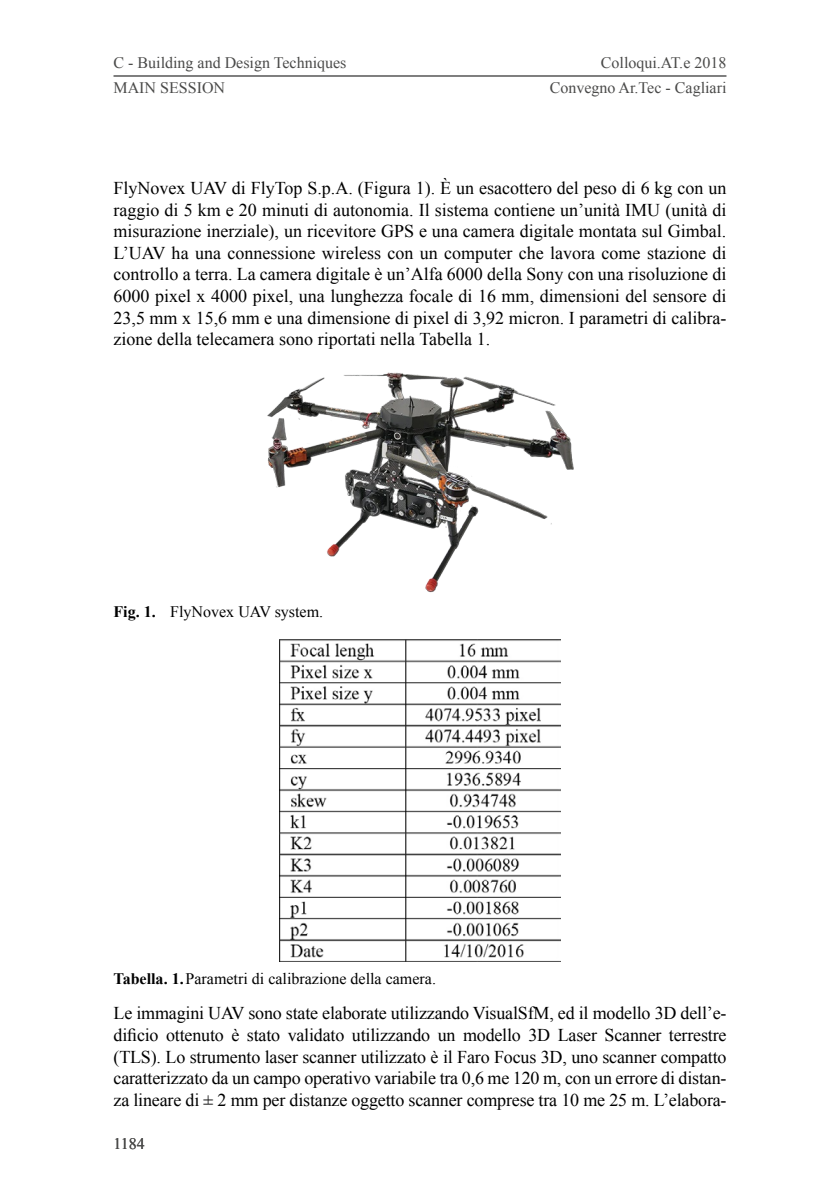
<style>
.page{position:relative;width:840px;height:1191px;background:#fff}
.page>*{position:absolute;margin:0;border:0;box-sizing:border-box;transform-origin:0 0}
.t1{font:18px/21.6px "Times New Roman";letter-spacing:-.01em;color:#000;text-align:justify}
.t2{font:16px/24.8px "Times New Roman";color:#4a4a49;text-align:right}
.t3{font:16px "Times New Roman";color:#000}
.s1{font-weight:700}
</style>
<div class="page">
<hr style="left:113px;top:75px;width:613px;height:1px;background:#000">
<img style="left:267px;top:372px;width:307px;height:221px">
<img style="left:279px;top:639px;width:281px;height:323px">
<p class="t2" style="left:113px;top:50px;width:234px;text-align:left">C - Building and Design Techniques<br>Main Sess ion</p>
<p class="t2" style="left:549px;top:50px;width:178px">Colloqui.AT.e 2018<br>Convegno Ar.Tec - Cagliari</p>
<p class="t1" style="left:113px;top:177px;width:614px">FlyNovex UAV di FlyTop S.p.A. (Figura 1). È un esacottero del peso di 6 kg con un raggio di 5 km e 20 minuti di autonomia. Il sistema contiene un’unità IMU (unità di misurazione inerziale), un ricevitore GPS e una camera digitale montata sul Gimbal.<br>L’UAV ha una connessione wireless con un computer che lavora come stazione di controllo a terra. La camera digitale è un’Alfa 6000 della Sony con una risoluzione di 6000 pixel x 4000 pixel, una lunghezza focale di 16 mm, dimensioni del sensore di 23,5 mm x 15,6 mm e una dimensione di pixel di 3,92 micron. I parametri di calibra&shy;zione della telecamera sono riportati nella Tabella 1.</p>
<p class="t3" style="left:113px;top:600px;width:211px"><span class="s1">Fig. 1.</span> FlyNovex UAV system.</p>
<p class="t3" style="left:113px;top:968px;width:324px"><span class="s1">Tabella. 1.</span>Parametri di calibrazione della camera.</p>
<p class="t1" style="left:113px;top:1002px;width:614px">Le immagini UAV sono state elaborate utilizzando VisualSfM, ed il modello 3D dell’e&shy;dificio ottenuto è stato validato utilizzando un modello 3D Laser Scanner terrestre (TLS). Lo strumento laser scanner utilizzato è il Faro Focus 3D, uno scanner compatto caratterizzato da un campo operativo variabile tra 0,6 me 120 m, con un errore di distan&shy;za lineare di ± 2 mm per distanze oggetto scanner comprese tra 10 me 25 m. L’elabora-</p>
<p class="t2" style="left:113px;top:1131px;width:33px">1184</p>
</div>
